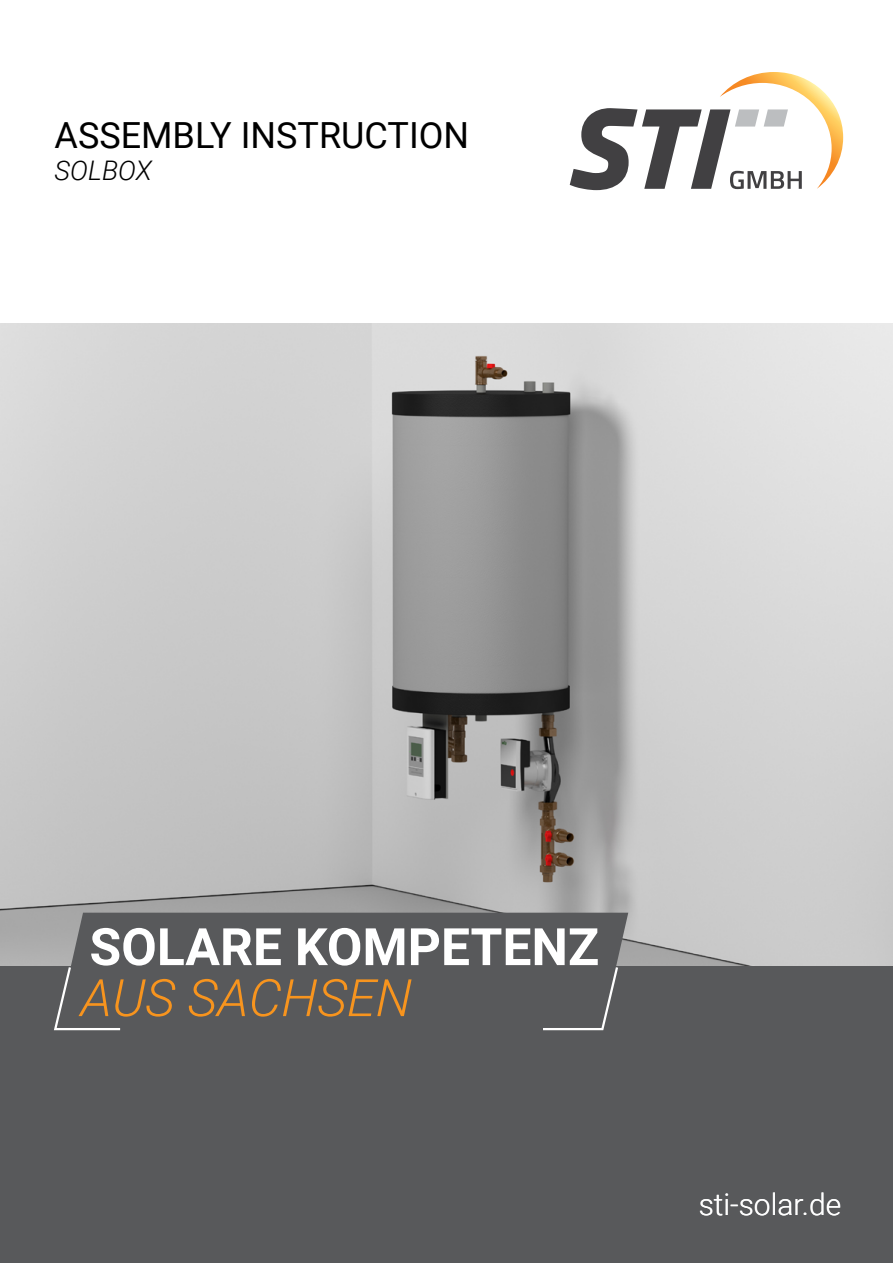
<style>
.page{position:relative;width:893px;height:1263px;background:#fff}
.page>*{position:absolute;margin:0;border:0;box-sizing:border-box;transform-origin:0 0}
.t1{font:700 51.6px "Roboto";color:#fff}
.t2{font:italic 300 51.6px "Roboto";color:#f7941e}
.t3{font:36px "Roboto";color:#000}
.t4{font:300 30px "Roboto";color:#fff}
.t5{font:italic 300 27px "Roboto";color:#000}
</style>
<div class="page">
<img style="left:0;top:324px;width:893px;height:643px">
<div style="left:0;top:967px;width:893px;height:296px;background:#58595b"></div>
<div style="left:56px;top:913px;width:572px;height:54px;background:#58595b"></div>
<svg style="left:52px;top:965px;width:70px;height:66px"></svg>
<svg style="left:541px;top:965px;width:79px;height:66px"></svg>
<svg style="left:570px;top:72px;width:273px;height:118px"></svg>
<p class="t3" style="left:55px;top:110px;width:416px">ASSEMBLY INSTRUCTION</p>
<p class="t5" style="left:55px;top:151px;width:99px">SOLBOX</p>
<h1 class="t1" style="left:89px;top:910px;width:511px">SOLARE KOMPETENZ</h1>
<h1 class="t2" style="left:80px;top:961px;width:335px">AUS SACHSEN</h1>
<p class="t4" style="left:699px;top:1183px;width:144px">sti-solar.de</p>
</div>
